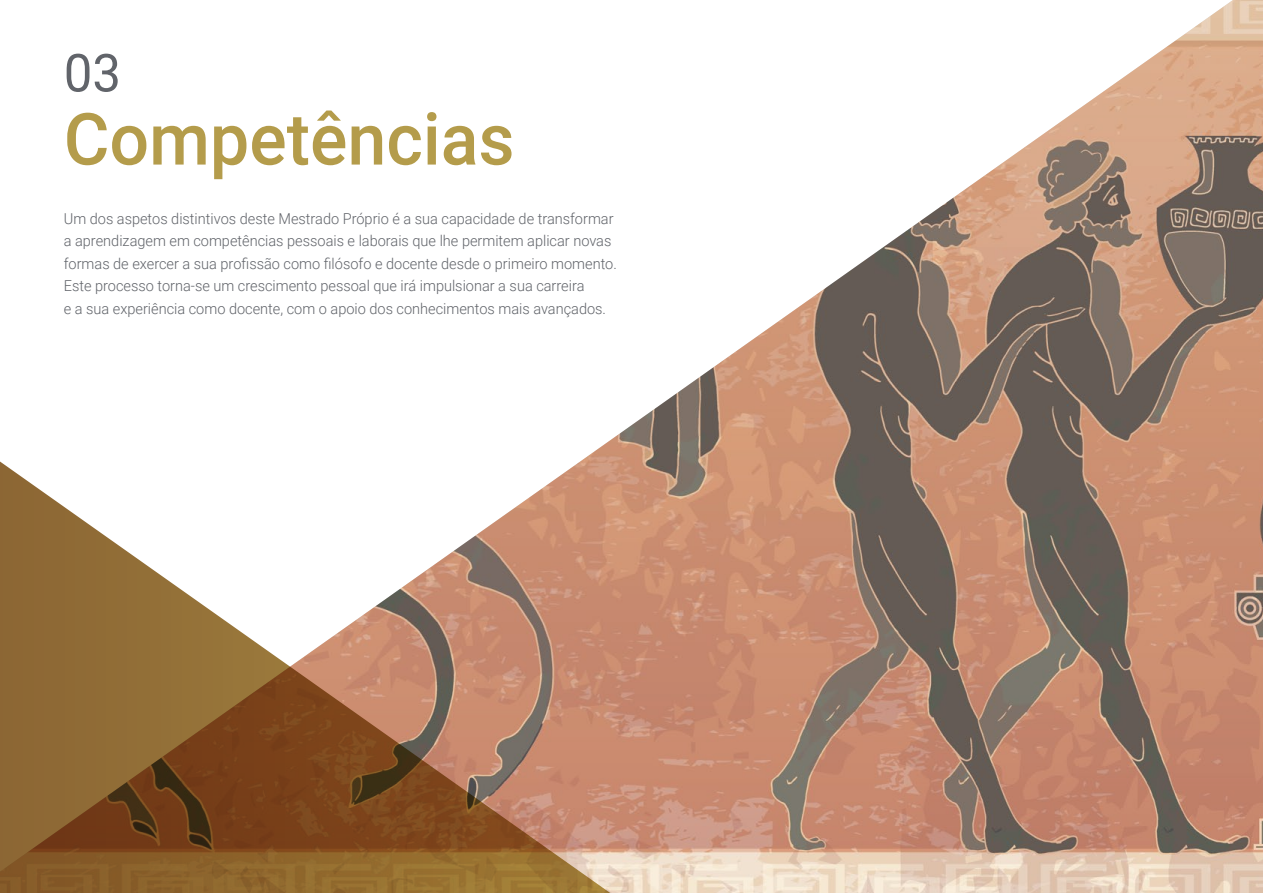
<style>
.page{position:relative;width:1263px;height:893px;background:#fff}
.page>*{position:absolute;margin:0;border:0;box-sizing:border-box;transform-origin:0 0}
.t1{font:500 72px "Roboto";color:#b49c4b}
.t2{font:52.5px "Roboto";color:#61646a}
.t3{font:300 15px/22.5px "Roboto";color:#61646a}
</style>
<div class="page">
<img style="left:602px;top:0;width:661px;height:893px">
<svg style="left:0;top:446px;width:640px;height:447px"></svg>
<h2 class="t2" style="left:64px;top:36px;width:59px">03</h2>
<h1 class="t1" style="left:64px;top:89px;width:452px">Competências</h1>
<p class="t3" style="left:64px;top:207px;width:554px">Um dos aspetos distintivos deste Mestrado Próprio é a sua capacidade de transformar a aprendizagem em competências pessoais e laborais que lhe permitem aplicar novas formas de exercer a sua profissão como filósofo e docente desde o primeiro momento.<br>Este processo torna-se um crescimento pessoal que irá impulsionar a sua carreira<br>e a sua experiência como docente, com o apoio dos conhecimentos mais avançados.</p>
</div>
